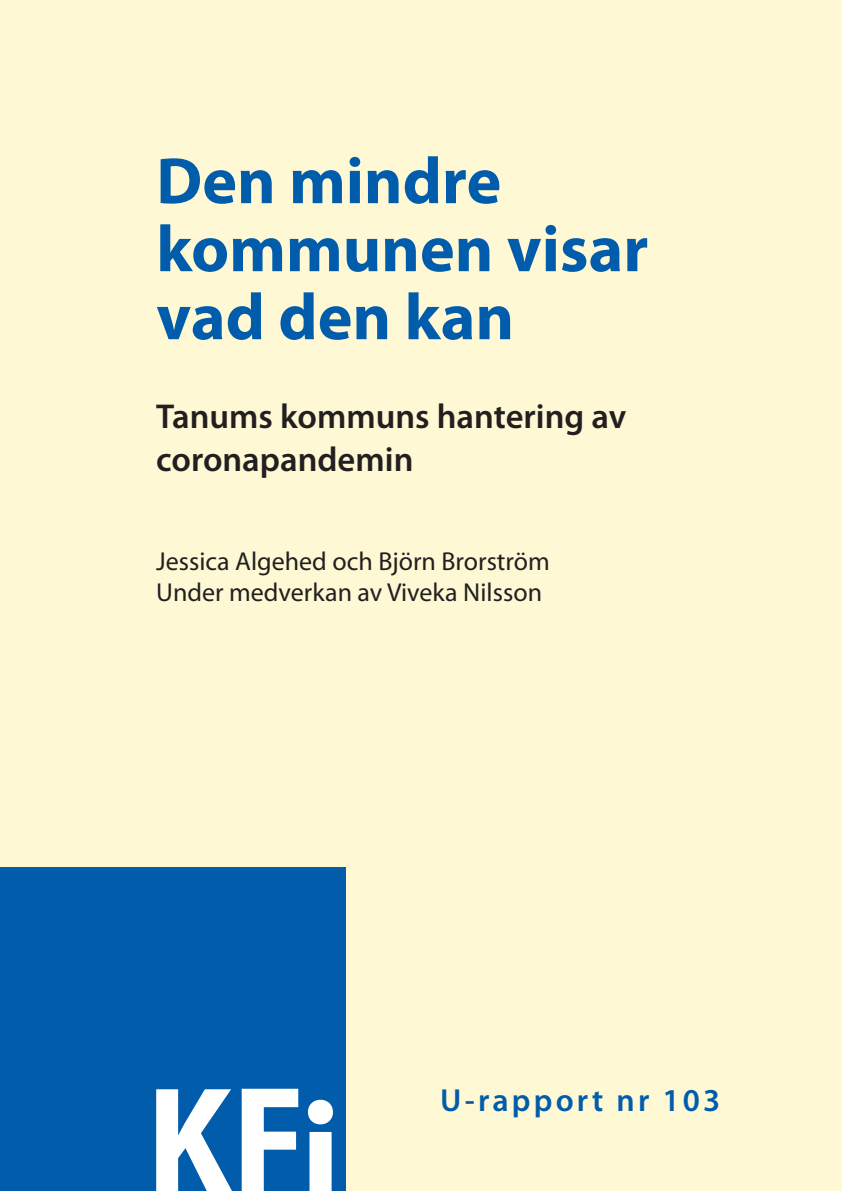
<style>
.page{position:relative;width:842px;height:1191px;background:#fef9d4}
.page>*{position:absolute;margin:0;border:0;box-sizing:border-box;transform-origin:0 0}
.t1{font:700 66px/68px "Myriad Pro";color:#015dab}
.t2{font:600 34.6px/43px "Myriad Pro";color:#231f20}
.t3{font:600 32px "Myriad Pro";letter-spacing:.1em;color:#015dab}
.t4{font:26px "Myriad Pro";color:#231f20}
</style>
<div class="page">
<div style="left:0;top:867px;width:346px;height:324px;background:#015dab"></div>
<svg style="left:156px;top:1089px;width:76px;height:102px"></svg>
<svg style="left:242px;top:1088px;width:56px;height:103px"></svg>
<svg style="left:308px;top:1099px;width:25px;height:92px"></svg>
<p class="t1" style="left:156px;top:145px;width:494px">Den mindre kommunen visar vad den kan</p>
<p class="t2" style="left:156px;top:393px;width:472px">Tanums kommuns hantering av coronapandemin</p>
<p class="t4" style="left:156px;top:545px;width:395px">Jessica Algehed och Björn Brorström</p>
<p class="t4" style="left:156px;top:576px;width:387px">Under medverkan av Viveka Nilsson</p>
<p class="t3" style="left:440px;top:1079px;width:281px">U-rapport nr 103</p>
</div>
